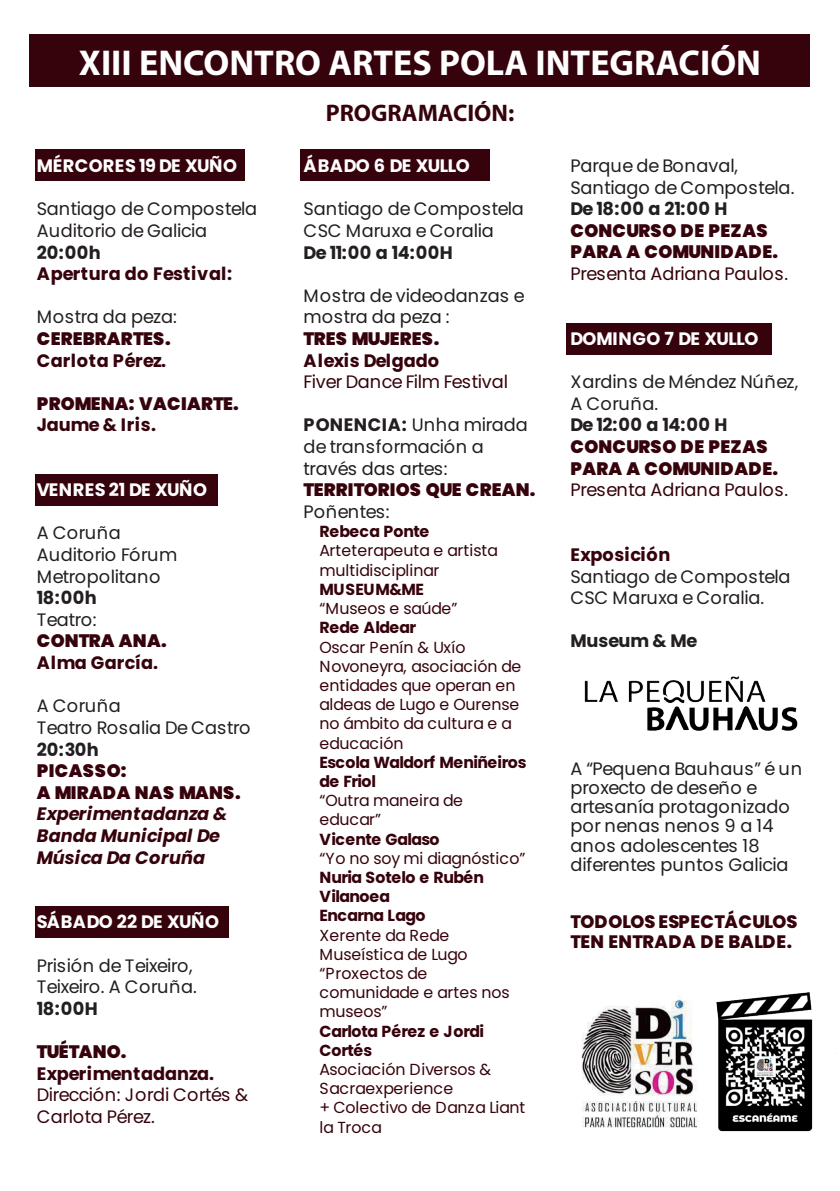
<style>
.page{position:relative;width:840px;height:1191px;background:#fff}
.page>*{position:absolute;margin:0;border:0;box-sizing:border-box;transform-origin:0 0}
.t1{font:700 36px "Myriad Pro";color:#fff}
.t2{font:700 24px "Myriad Pro";color:#36030c}
.t3{font:18px/21.6px "Poppins";color:#231f20}
.t4{font:900 18px/21.6px "Poppins";letter-spacing:.01em;color:#36030c}
.t5{font:18px/21.6px "Poppins";letter-spacing:-.02em;color:#36030c}
.t6{font:700 18px "Poppins";color:#231f20}
.t7{font:700 18px "Poppins";letter-spacing:.005em;color:#36030c}
.t8{font:italic 700 18px/21.6px "Poppins";color:#36030c}
.t9{font:700 18px "Poppins";letter-spacing:-.015em;color:#fff}
.t10{font:800 18px/19.2px "Poppins";letter-spacing:.015em;color:#36030c}
.t11{font:18px/21.6px "Poppins";letter-spacing:-.02em;color:#231f20}
.t12{font:700 18px "Poppins";letter-spacing:.025em;color:#36030c}
.t13{font:700 18px "Poppins";letter-spacing:.015em;color:#fff}
.t14{font:700 18px "Poppins";letter-spacing:.01em;color:#fff}
.t15{font:900 18px "Poppins";letter-spacing:-.015em;color:#36030c}
.t16{font:16px/19.2px "Poppins";letter-spacing:-.005em;color:#36030c}
.t17{font:700 16px/19.2px "Poppins";letter-spacing:-.035em;color:#36030c}
.t18{font:700 16px/19.2px "Poppins";letter-spacing:-.005em;color:#36030c}
.s1{font-weight:700}
</style>
<div class="page">
<img style="left:716px;top:992px;width:97px;height:140px">
<div style="left:30px;top:34px;width:780px;height:53px;background:#36030c"></div>
<div style="left:35px;top:150px;width:209px;height:31px;background:#36030c"></div>
<div style="left:35px;top:474px;width:182px;height:32px;background:#36030c"></div>
<div style="left:35px;top:906px;width:193px;height:32px;background:#36030c"></div>
<div style="left:300px;top:150px;width:190px;height:31px;background:#36030c"></div>
<div style="left:566px;top:323px;width:204px;height:31px;background:#36030c"></div>
<img style="left:584px;top:676px;width:214px;height:55px">
<img style="left:581px;top:999px;width:117px;height:129px">
<h1 class="t1" style="left:79px;top:39px;width:683px">XIII ENCONTRO ARTES POLA INTEGRACIÓN</h1>
<h2 class="t2" style="left:325px;top:98px;width:190px">PROGRAMACIÓN:</h2>
<p class="t13" style="left:37px;top:155px;width:201px">MÉRCORES 19 DE XUÑO</p>
<p class="t3" style="left:37px;top:198px;width:222px">Santiago de Compostela<br>Auditorio de Galicia</p>
<p class="t6" style="left:37px;top:242px;width:65px">20:00h</p>
<p class="t7" style="left:37px;top:263px;width:197px">Apertura do Festival:</p>
<p class="t3" style="left:37px;top:306px;width:141px">Mostra da peza:</p>
<p class="t4" style="left:37px;top:328px;width:135px">CEREBRARTES.</p>
<p class="t12" style="left:37px;top:350px;width:131px">Carlota Pérez.</p>
<p class="t4" style="left:37px;top:393px;width:203px">PROMENA: VACIARTE.</p>
<p class="t7" style="left:37px;top:414px;width:120px">Jaume &amp; Iris.</p>
<p class="t9" style="left:303px;top:155px;width:167px">ÁBADO 6 DE XULLO</p>
<p class="t3" style="left:303px;top:198px;width:222px">Santiago de Compostela<br>CSC Maruxa e Coralia</p>
<p class="t6" style="left:303px;top:242px;width:150px">De 11:00 a 14:00H</p>
<p class="t3" style="left:303px;top:285px;width:223px">Mostra de videodanzas e mostra da peza :</p>
<p class="t4" style="left:303px;top:328px;width:137px">TRES MUJERES.</p>
<p class="t7" style="left:303px;top:350px;width:137px">Alexis Delgado</p>
<p class="t5" style="left:303px;top:371px;width:206px">Fiver Dance Film Festival</p>
<p class="t3" style="left:303px;top:414px;width:225px"><span class="s1">PONENCIA:</span> Unha mirada de transformación a través das artes:</p>
<p class="t4" style="left:303px;top:479px;width:233px">TERRITORIOS QUE CREAN.</p>
<p class="t3" style="left:303px;top:501px;width:87px">Poñentes:</p>
<p class="t18" style="left:319px;top:522px;width:111px">Rebeca Ponte</p>
<p class="t16" style="left:319px;top:541px;width:180px">Arteterapeuta e artista multidisciplinar</p>
<p class="t18" style="left:319px;top:580px;width:106px">MUSEUM&amp;ME</p>
<p class="t16" style="left:319px;top:599px;width:139px">“Museos e saúde”</p>
<p class="t17" style="left:319px;top:618px;width:98px">Rede Aldear</p>
<p class="t16" style="left:319px;top:637px;width:203px">Oscar Penín &amp; Uxío<br>Novoneyra, asociación de entidades que operan en aldeas de Lugo e Ourense no ámbito da cultura e a educación</p>
<p class="t17" style="left:319px;top:752px;width:208px">Escola Waldorf Meniñeiros de Friol</p>
<p class="t16" style="left:319px;top:791px;width:145px">“Outra maneira de educar”</p>
<p class="t17" style="left:319px;top:829px;width:122px">Vicente Galaso</p>
<p class="t16" style="left:319px;top:848px;width:207px">“Yo no soy mi diagnóstico”</p>
<p class="t17" style="left:319px;top:868px;width:166px">Nuria Sotelo e Rubén<br>Vilanoea<br>Encarna Lago</p>
<p class="t16" style="left:319px;top:925px;width:192px">Xerente da Rede<br>Museística de Lugo “Proxectos de comunidade e artes nos museos”</p>
<p class="t18" style="left:319px;top:1021px;width:166px">Carlota Pérez e Jordi<br>Cortés</p>
<p class="t16" style="left:319px;top:1060px;width:207px">Asociación Diversos &amp;<br>Sacraexperience<br>+ Colectivo de Danza Liant la Troca</p>
<p class="t3" style="left:570px;top:155px;width:225px">Parque de Bonaval,<br>Santiago de Compostela.</p>
<p class="t6" style="left:570px;top:198px;width:158px">De 18:00 a 21:00 H</p>
<p class="t4" style="left:570px;top:220px;width:209px">CONCURSO DE PEZAS<br>PARA A COMUNIDADE.</p>
<p class="t5" style="left:570px;top:263px;width:219px">Presenta Adriana Paulos.</p>
<p class="t9" style="left:570px;top:328px;width:189px">DOMINGO 7 DE XULLO</p>
<p class="t3" style="left:570px;top:371px;width:229px">Xardins de Méndez Núñez,<br>A Coruña.</p>
<p class="t6" style="left:570px;top:414px;width:158px">De 12:00 a 14:00 H</p>
<p class="t4" style="left:570px;top:436px;width:209px">CONCURSO DE PEZAS<br>PARA A COMUNIDADE.</p>
<p class="t5" style="left:570px;top:479px;width:219px">Presenta Adriana Paulos.</p>
<p class="t14" style="left:37px;top:479px;width:171px">VENRES 21 DE XUÑO</p>
<p class="t3" style="left:37px;top:522px;width:142px">A Coruña<br>Auditorio Fórum<br>Metropolitano</p>
<p class="t6" style="left:37px;top:587px;width:61px">18:00h</p>
<p class="t3" style="left:37px;top:609px;width:61px">Teatro:</p>
<p class="t4" style="left:37px;top:630px;width:131px">CONTRA ANA.</p>
<p class="t7" style="left:37px;top:652px;width:123px">Alma García.</p>
<p class="t3" style="left:37px;top:695px;width:215px">A Coruña<br>Teatro Rosalia De Castro</p>
<p class="t6" style="left:37px;top:738px;width:63px">20:30h</p>
<p class="t4" style="left:37px;top:760px;width:205px">PICASSO:<br>A MIRADA NAS MANS.</p>
<p class="t8" style="left:37px;top:803px;width:192px">Experimentadanza &amp;<br>Banda Municipal De<br>Música Da Coruña</p>
<p class="t12" style="left:570px;top:544px;width:101px">Exposición</p>
<p class="t3" style="left:570px;top:565px;width:222px">Santiago de Compostela<br>CSC Maruxa e Coralia.</p>
<p class="t6" style="left:570px;top:630px;width:128px">Museum &amp; Me</p>
<p class="t3" style="left:570px;top:759px;width:233px;line-height:19.2px">A “Pequena Bauhaus” é un proxecto de deseño e artesanía protagonizado por nenas nenos 9 a 14 anos adolescentes 18 diferentes puntos Galicia</p>
<p class="t10" style="left:570px;top:912px;width:229px">TODOLOS ESPECTÁCULOS<br>TEN ENTRADA DE BALDE.</p>
<p class="t9" style="left:37px;top:911px;width:183px">SÁBADO 22 DE XUÑO</p>
<p class="t11" style="left:37px;top:954px;width:161px">Prisión de Teixeiro,<br>Teixeiro. A Coruña.</p>
<p class="t6" style="left:37px;top:998px;width:62px">18:00H</p>
<p class="t15" style="left:37px;top:1041px;width:91px">TUÉTANO.</p>
<p class="t7" style="left:37px;top:1062px;width:179px">Experimentadanza.</p>
<p class="t5" style="left:37px;top:1084px;width:213px">Dirección: Jordi Cortés &amp;<br>Carlota Pérez.</p>
</div>
